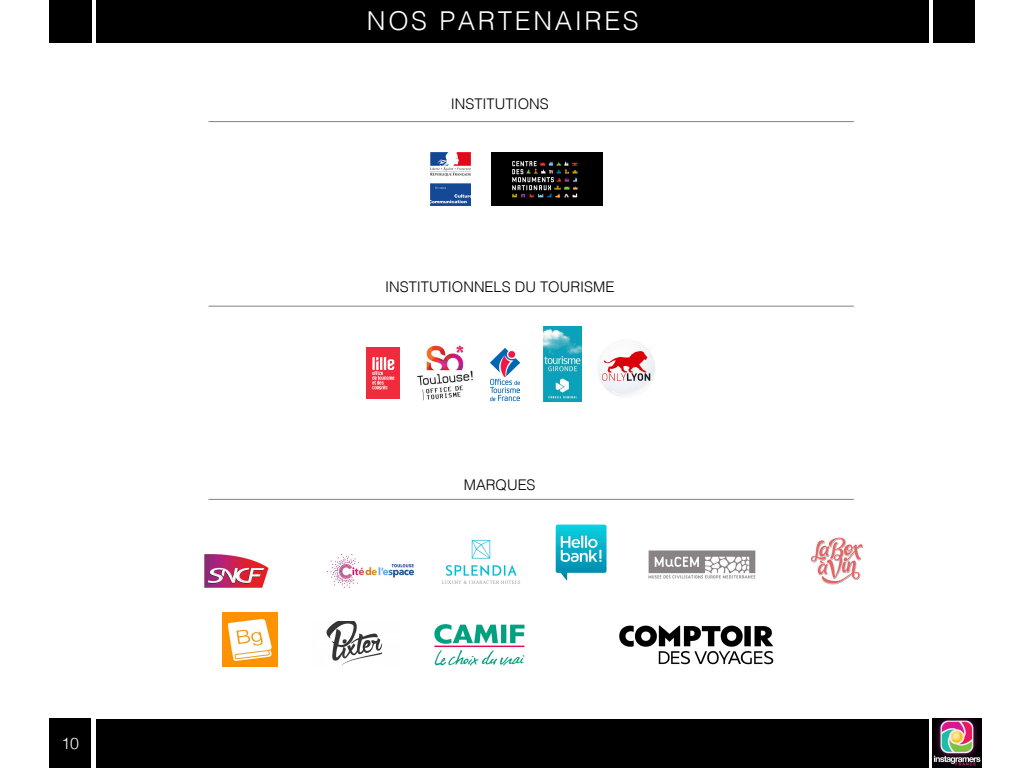
<style>
.page{position:relative;width:1024px;height:768px;background:#fff}
.page>*{position:absolute;margin:0;border:0;box-sizing:border-box;transform-origin:0 0}
.t1{font:300 26px "Helvetica";letter-spacing:.1em;color:#fff}
.t2{font:300 16px "Helvetica";color:#fff}
.t3{font:300 14.7px "Helvetica";color:#000}
</style>
<div class="page">
<div style="left:96px;top:719px;width:833px;height:49px;background:#000"></div>
<div style="left:96px;top:0;width:833px;height:43px;background:#000"></div>
<img style="left:933px;top:719px;width:49px;height:49px">
<div style="left:49px;top:719px;width:42px;height:49px;background:#000"></div>
<div style="left:49px;top:0;width:42px;height:43px;background:#000"></div>
<div style="left:933px;top:0;width:42px;height:43px;background:#000"></div>
<div style="left:366px;top:348px;width:34px;height:51px;background:#ee2c3b"></div>
<svg style="left:372px;top:357px;width:22px;height:33px"></svg>
<img style="left:417px;top:344px;width:56px;height:57px">
<img style="left:544px;top:327px;width:37px;height:74px">
<img style="left:491px;top:348px;width:28px;height:53px">
<img style="left:598px;top:341px;width:57px;height:56px">
<img style="left:555px;top:524px;width:52px;height:57px">
<img style="left:327px;top:556px;width:87px;height:32px">
<img style="left:431px;top:152px;width:40px;height:53px">
<img style="left:648px;top:550px;width:108px;height:29px">
<img style="left:204px;top:554px;width:65px;height:34px">
<img style="left:442px;top:539px;width:79px;height:45px">
<img style="left:491px;top:152px;width:112px;height:53px">
<img style="left:223px;top:612px;width:54px;height:55px">
<img style="left:434px;top:624px;width:91px;height:42px">
<img style="left:326px;top:621px;width:57px;height:44px">
<img style="left:811px;top:537px;width:53px;height:48px">
<hr style="left:209px;top:499px;width:645px;height:1px;background:#000">
<hr style="left:209px;top:306px;width:645px;height:1px;background:#000">
<hr style="left:209px;top:121px;width:645px;height:1px;background:#000">
<img style="left:619px;top:625px;width:155px;height:40px">
<p class="t2" style="left:61px;top:730px;width:19px">10</p>
<h1 class="t1" style="left:367px;top:-1px;width:273px">NOS PARTENAIRES</h1>
<p class="t3" style="left:451px;top:92px;width:99px">INSTITUTIONS</p>
<p class="t3" style="left:385px;top:274px;width:231px">INSTITUTIONNELS DU TOURISME</p>
<p class="t3" style="left:464px;top:472px;width:73px">MARQUES</p>
</div>
